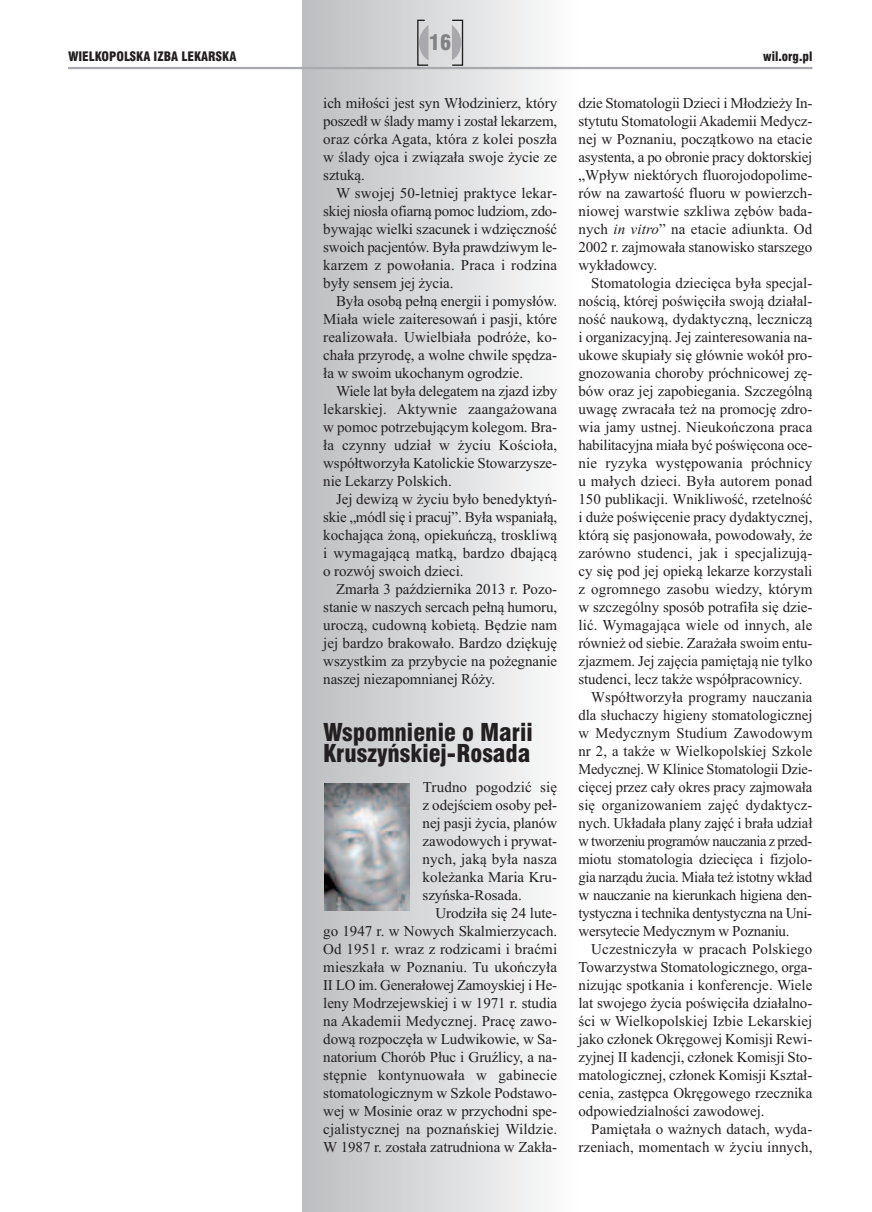
<style>
.page{position:relative;width:872px;height:1212px;background:#fff}
.page>*{position:absolute;margin:0;border:0;box-sizing:border-box;transform-origin:0 0}
.t1{font:24px/21px "Swis 721 Blk Cn EU";color:#231f20}
.t2{font:21px "Swis 721 Blk Cn EU";color:#808285}
.t3{font:15px/18px "Times New Roman";letter-spacing:-.005em;color:#231f20;text-align:justify}
.t4{font:15px "Times New Roman";letter-spacing:-.005em;color:#231f20;scale:.96 1}
.t5{font:15px "Times New Roman";letter-spacing:-.025em;color:#231f20}
.t6{font:15px "Times New Roman";letter-spacing:-.03em;color:#231f20;scale:.96 1}
.t7{font:12.75px "Swis 721 Blk Cn EU";color:#231f20}
.s1{font-style:italic}
</style>
<div class="page">
<div style="left:302px;top:0;width:276px;height:1212px;background:linear-gradient(to right,#bcbdc0,#fcfdfd)"></div>
<div style="left:451px;top:20px;width:12px;height:46px;border:1px solid #231f20"></div>
<svg style="left:452px;top:25px;width:9px;height:35px"></svg>
<svg style="left:416px;top:19px;width:13px;height:48px"></svg>
<hr style="left:68px;top:67px;width:744px;height:2px;background:#a8a9ad">
<img style="left:325px;top:783px;width:85px;height:128px">
<h2 class="t2" style="left:429px;top:30px;width:24px">16</h2>
<p class="t7" style="left:68px;top:48px;width:170px">WIELKOPOLSKA IZBA LEKARSKA</p>
<p class="t7" style="left:763px;top:48px;width:51px">wil.org.pl</p>
<p class="t3" style="left:323px;top:94px;width:235px">ich miłości jest syn Włodzinierz, który poszedł w ślady mamy i został lekarzem, oraz córka Agata, która z kolei poszła w ślady ojca i związała swoje życie ze sztuką.</p>
<p class="t3" style="left:323px;top:184px;width:235px;text-indent:13px">W swojej 50-letniej praktyce lekar&shy;skiej niosła ofiarną pomoc ludziom, zdo&shy;bywając wielki szacunek i wdzięczność swoich pacjentów. Była prawdziwym le&shy;karzem z powołania. Praca i rodzina były sensem jej życia.</p>
<p class="t3" style="left:323px;top:292px;width:235px;text-indent:13px">Była osobą pełną energii i pomysłów.<br>Miała wiele zaiteresowań i pasji, które realizowała. Uwielbiała podróże, ko&shy;chała przyrodę, a wolne chwile spędza&shy;ła w swoim ukochanym ogrodzie.</p>
<p class="t3" style="left:323px;top:382px;width:235px;text-indent:13px">Wiele lat była delegatem na zjazd izby lekarskiej. Aktywnie zaangażowana w pomoc potrzebującym kolegom. Bra&shy;ła czynny udział w życiu Kościoła, współtworzyła Katolickie Stowarzysze&shy;nie Lekarzy Polskich.</p>
<p class="t3" style="left:323px;top:490px;width:235px;text-indent:13px">Jej dewizą w życiu było benedyktyń&shy;skie „módl się i pracuj”. Była wspaniałą, kochająca żoną, opiekuńczą, troskliwą i wymagającą matką, bardzo dbającą o rozwój swoich dzieci.</p>
<p class="t3" style="left:323px;top:580px;width:235px;text-indent:13px">Zmarła 3 października 2013 r. Pozo&shy;stanie w naszych sercach pełną humoru, uroczą, cudowną kobietą. Będzie nam jej bardzo brakowało. Bardzo dziękuję wszystkim za przybycie na pożegnanie naszej niezapomnianej Róży.</p>
<h1 class="t1" style="left:323px;top:723px;width:211px">Wspomnienie o Marii<br>Kruszyńskiej-Rosada</h1>
<p class="t3" style="left:422px;top:778px;width:136px">Trudno pogodzić się z odejściem osoby peł&shy;nej pasji życia, planów zawodowych i prywat&shy;nych, jaką była nasza koleżanka Maria Kru&shy;szyńska-Rosada.</p>
<p class="t3" style="left:323px;top:904px;width:235px;text-indent:112px">Urodziła się 24 lute&shy;go 1947 r. w Nowych Skalmierzycach.<br>Od 1951 r. wraz z rodzicami i braćmi mieszkała w Poznaniu. Tu ukończyła II LO im. Generałowej Zamoyskiej i He&shy;leny Modrzejewskiej i w 1971 r. studia na Akademii Medycznej. Pracę zawo&shy;dową rozpoczęła w Ludwikowie, w Sa&shy;natorium Chorób Płuc i Gruźlicy, a na&shy;stępnie kontynuowała w gabinecie stomatologicznym w Szkole Podstawo&shy;wej w Mosinie oraz w przychodni spe&shy;cjalistycznej na poznańskiej Wildzie.<br>W 1987 r. została zatrudniona w Zakła-</p>
<p class="t3" style="left:578px;top:94px;width:235px">dzie Stomatologii Dzieci i Młodzieży In&shy;stytutu StomatologiiAkademii Medycz&shy;nej w Poznaniu, początkowo na etacie asystenta, a po obronie pracy doktorskiej „Wpływ niektórych fluorojodopolime&shy;rów na zawartość fluoru w powierzch&shy;niowej warstwie szkliwa zębów bada&shy;nych <span class="s1">in vitro</span>” na etacie adiunkta. Od 2002 r. zajmowała stanowisko starszego wykładowcy.</p>
<p class="t3" style="left:591px;top:274px;width:223px">Stomatologia dziecięca była specjal-</p>
<p class="t3" style="left:578px;top:292px;width:235px">nością, której poświęciła swoją działal-</p>
<p class="t3" style="left:578px;top:310px;width:235px">ność naukową, dydaktyczną, leczniczą</p>
<p class="t3" style="left:578px;top:328px;width:235px">i organizacyjną. Jej zainteresowania na-</p>
<p class="t3" style="left:578px;top:346px;width:235px">ukowe skupiały się głównie wokół pro-</p>
<p class="t3" style="left:578px;top:364px;width:235px">gnozowania choroby próchnicowej zę-</p>
<p class="t3" style="left:578px;top:382px;width:235px">bów oraz jej zapobiegania. Szczególną</p>
<p class="t3" style="left:578px;top:400px;width:235px">uwagę zwracała też na promocję zdro-</p>
<p class="t3" style="left:578px;top:418px;width:235px">wia jamy ustnej. Nieukończona praca</p>
<p class="t3" style="left:578px;top:436px;width:235px">habilitacyjna miała być poświęcona oce-</p>
<p class="t3" style="left:578px;top:454px;width:235px">nie ryzyka występowania próchnicy</p>
<p class="t3" style="left:578px;top:472px;width:235px">u małych dzieci. Była autorem ponad</p>
<p class="t3" style="left:578px;top:490px;width:235px">150 publikacji. Wnikliwość, rzetelność</p>
<p class="t3" style="left:578px;top:508px;width:235px">i duże poświęcenie pracy dydaktycznej,</p>
<p class="t3" style="left:578px;top:526px;width:235px">którą się pasjonowała, powodowały, że</p>
<p class="t3" style="left:578px;top:544px;width:235px">zarówno studenci, jak i specjalizują-</p>
<p class="t3" style="left:578px;top:562px;width:235px">cy się pod jej opieką lekarze korzystali</p>
<p class="t3" style="left:578px;top:580px;width:235px">z ogromnego zasobu wiedzy, którym</p>
<p class="t3" style="left:578px;top:598px;width:235px">w szczególny sposób potrafiła się dzie-</p>
<p class="t3" style="left:578px;top:616px;width:235px">lić. Wymagająca wiele od innych, ale</p>
<p class="t3" style="left:578px;top:634px;width:235px">również od siebie. Zarażała swoim entu-</p>
<p class="t3" style="left:578px;top:652px;width:235px">zjazmem. Jej zajęcia pamiętają nie tylko</p>
<p class="t3" style="left:578px;top:670px;width:225px">studenci, lecz także współpracownicy.</p>
<p class="t3" style="left:591px;top:688px;width:223px">Współtworzyła programy nauczania</p>
<p class="t3" style="left:578px;top:706px;width:235px">dla słuchaczy higieny stomatologicznej</p>
<p class="t3" style="left:578px;top:724px;width:235px">w Medycznym Studium Zawodowym</p>
<p class="t3" style="left:578px;top:742px;width:235px">nr 2, a także w Wielkopolskiej Szkole</p>
<p class="t4" style="left:578px;top:760px;width:245px">Medycznej. W Klinice Stomatologii Dzie-</p>
<p class="t3" style="left:578px;top:778px;width:235px">cięcej przez cały okres pracy zajmowała</p>
<p class="t3" style="left:578px;top:796px;width:235px">się organizowaniem zajęć dydaktycz-</p>
<p class="t3" style="left:578px;top:814px;width:235px">nych. Układała plany zajęć i brała udział</p>
<p class="t6" style="left:578px;top:832px;width:245px">w tworzeniu programów nauczania z przed-</p>
<p class="t4" style="left:578px;top:850px;width:245px">miotu stomatologia dziecięca i fizjolo-</p>
<p class="t3" style="left:578px;top:868px;width:235px">gia narządu żucia. Miała też istotny wkład</p>
<p class="t3" style="left:578px;top:886px;width:235px">w nauczanie na kierunkach higiena den-</p>
<p class="t5" style="left:578px;top:904px;width:235px">tystyczna i technika dentystyczna na Uni-</p>
<p class="t3" style="left:578px;top:922px;width:212px">wersytecie Medycznym w Poznaniu.</p>
<p class="t3" style="left:591px;top:940px;width:223px">Uczestniczyła w pracach Polskiego</p>
<p class="t3" style="left:578px;top:958px;width:235px">Towarzystwa Stomatologicznego, orga-</p>
<p class="t3" style="left:578px;top:976px;width:235px">nizując spotkania i konferencje. Wiele</p>
<p class="t3" style="left:578px;top:994px;width:235px">lat swojego życia poświęciła działalno-</p>
<p class="t3" style="left:578px;top:1012px;width:235px">ści w Wielkopolskiej Izbie Lekarskiej</p>
<p class="t3" style="left:578px;top:1030px;width:235px">jako członek Okręgowej Komisji Rewi-</p>
<p class="t3" style="left:578px;top:1048px;width:235px">zyjnej II kadencji, członek Komisji Sto-</p>
<p class="t3" style="left:578px;top:1066px;width:235px">matologicznej, członek Komisji Kształ-</p>
<p class="t3" style="left:578px;top:1084px;width:235px">cenia, zastępca Okręgowego rzecznika</p>
<p class="t3" style="left:578px;top:1102px;width:188px">odpowiedzialności zawodowej.</p>
<p class="t3" style="left:591px;top:1120px;width:223px">Pamiętała o ważnych datach, wyda-</p>
<p class="t3" style="left:578px;top:1138px;width:235px">rzeniach, momentach w życiu innych,</p>
</div>
